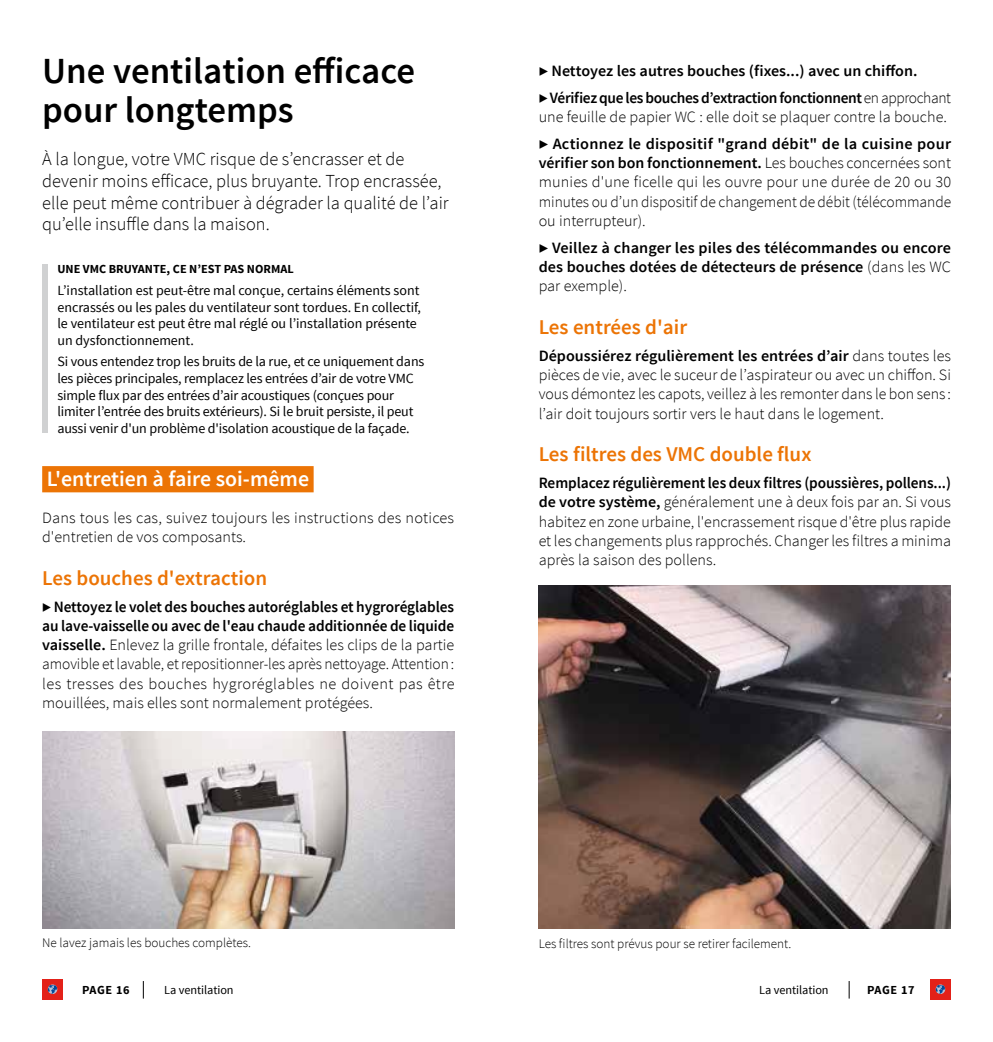
<style>
.page{position:relative;width:993px;height:1042px;background:#fff}
.page>*{position:absolute;margin:0;border:0;box-sizing:border-box;transform-origin:0 0}
.t1{font:600 36.75px/38.5px "Source Sans Pro";color:#000}
.t2{font:600 21.88px "Source Sans Pro";color:#fff}
.t3{font:600 21px "Source Sans Pro";color:#ec7405}
.t4{font:300 18.38px/21.9px "Source Sans Pro";color:#000}
.t5{font:300 15.75px/19.2px "Source Sans Pro";color:#000;text-align:justify}
.t6{font:600 15.75px/19.2px "Source Sans Pro";color:#000;text-align:justify}
.t7{font:600 15.75px/26.8px "Source Sans Pro";letter-spacing:-.02em;color:#000}
.t8{font:14px/16.6px "Source Sans Pro";letter-spacing:-.01em;color:#000}
.t9{font:300 13.12px "Source Sans Pro";color:#000}
.t10{font:700 12.25px "Source Sans Pro";color:#000}
.t11{font:12.25px "Source Sans Pro";letter-spacing:-.005em;color:#000}
.s1{font-weight:600}
.s2{font-weight:300}
</style>
<div class="page">
<svg style="left:143px;top:981px;width:1px;height:17px"></svg>
<div style="left:42px;top:979px;width:21px;height:21px;background:#e32119"></div>
<svg style="left:48px;top:984px;width:9px;height:10px"></svg>
<svg style="left:848px;top:981px;width:1px;height:17px"></svg>
<div style="left:929px;top:979px;width:21px;height:21px;background:#e32119"></div>
<svg style="left:935px;top:984px;width:9px;height:10px"></svg>
<div style="left:42px;top:466px;width:271px;height:26px;background:#ec7405"></div>
<div style="left:42px;top:264px;width:5px;height:169px;background:#d0d1d2"></div>
<img style="left:42px;top:731px;width:412px;height:198px">
<img style="left:538px;top:585px;width:412px;height:343px">
<h1 class="t1" style="left:42px;top:53px;width:374px">Une ventilation efficace pour longtemps</h1>
<p class="t4" style="left:42px;top:148px;width:408px">À la longue, votre VMC risque de s’encrasser et de devenir moins efficace, plus bruyante. Trop encrassée, elle peut même contribuer à dégrader la qualité de l’air qu’elle insuffle dans la maison.</p>
<p class="t10" style="left:57px;top:261px;width:238px">UNE VMC BRUYANTE, CE N’EST PAS NORMAL</p>
<p class="t8" style="left:57px;top:282px;width:365px">L’installation est peut-être mal conçue, certains éléments sont encrassés ou les pales du ventilateur sont tordues. En collectif, le ventilateur est peut être mal réglé ou l’installation présente un dysfonctionnement.</p>
<p class="t8" style="left:57px;top:354px;width:368px">Si vous entendez trop les bruits de la rue, et ce uniquement dans les pièces principales, remplacez les entrées d’air de votre VMC simple flux par des entrées d’air acoustiques (conçues pour limiter l’entrée des bruits extérieurs). Si le bruit persiste, il peut aussi venir d'un problème d'isolation acoustique de la façade.</p>
<h2 class="t2" style="left:47px;top:465px;width:264px">L'entretien à faire soi-même</h2>
<p class="t5" style="left:42px;top:508px;width:413px">Dans tous les cas, suivez toujours les instructions des notices d'entretien de vos composants.</p>
<h3 class="t3" style="left:42px;top:565px;width:226px">Les bouches d'extraction</h3>
<p class="t5" style="left:42px;top:597px;width:414px"><span class="s1">▶ Nettoyez le volet des bouches autoréglables et hygroréglables au lave-vaisselle ou avec de l'eau chaude additionnée de liquide vaisselle.</span> Enlevez la grille frontale, défaites les clips de la partie amovible et lavable, et repositionner-les après nettoyage. Attention: les tresses des bouches hygroréglables ne doivent pas être mouillées, mais elles sont normalement protégées.</p>
<p class="t7" style="left:538px;top:58px;width:414px">▶ Nettoyez les autres bouches (fixes...) avec un chiffon.<br>▶ Vérifiezquelesbouchesd’extractionfonctionnent <span class="s2">en approchant</span></p>
<p class="t5" style="left:538px;top:107px;width:409px">une feuille de papier WC : elle doit se plaquer contre la bouche.</p>
<p class="t5" style="left:538px;top:134px;width:414px"><span class="s1">▶ Actionnez le dispositif "grand débit" de la cuisine pour vérifier son bon fonctionnement.</span> Les bouches concernées sont munies d'une ficelle qui les ouvre pour une durée de 20 ou 30 minutes ou d’un dispositif de changement de débit (télécommande ou interrupteur).</p>
<p class="t6" style="left:538px;top:238px;width:413px">▶ Veillez à changer les piles des télécommandes ou encore des bouches dotées de détecteurs de présence <span class="s2">(dans les WC par exemple).</span></p>
<h3 class="t3" style="left:538px;top:314px;width:150px">Les entrées d'air</h3>
<p class="t5" style="left:538px;top:346px;width:413px"><span class="s1">Dépoussiérez régulièrement les entrées d’air</span> dans toutes les pièces de vie, avec le suceur de l’aspirateur ou avec un chiffon. Si vous démontez les capots, veillez à les remonter dans le bon sens : l’air doit toujours sortir vers le haut dans le logement.</p>
<h3 class="t3" style="left:538px;top:441px;width:274px">Les filtres des VMC double flux</h3>
<p class="t5" style="left:538px;top:473px;width:413px"><span class="s1">Remplacez régulièrement les deux filtres (poussières, pollens...) de votre système,</span> généralement une à deux fois par an. Si vous habitez en zone urbaine, l'encrassement risque d'être plus rapide et les changements plus rapprochés. Changer les filtres a minima après la saison des pollens.</p>
<p class="t9" style="left:42px;top:935px;width:210px">Ne lavez jamais les bouches complètes.</p>
<p class="t9" style="left:538px;top:935px;width:254px">Les filtres sont prévus pour se retirer facilement.</p>
<p class="t10" style="left:82px;top:981px;width:49px">PAGE 16</p>
<p class="t11" style="left:164px;top:982px;width:71px">La ventilation</p>
<p class="t11" style="left:759px;top:982px;width:71px">La ventilation</p>
<p class="t10" style="left:866px;top:981px;width:49px">PAGE 17</p>
</div>
